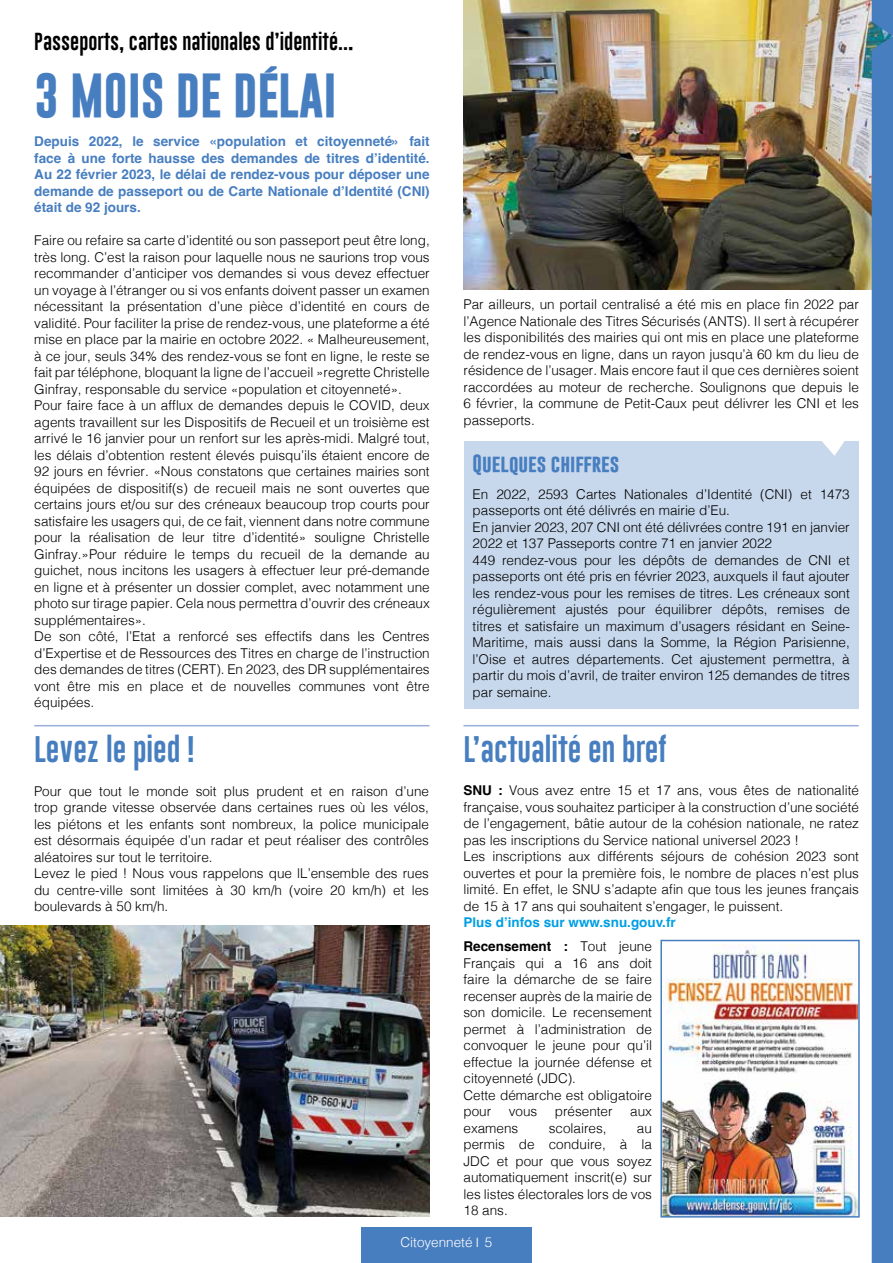
<style>
.page{position:relative;width:893px;height:1263px;background:#fff}
.page>*{position:absolute;margin:0;border:0;box-sizing:border-box;transform-origin:0 0}
.t1{font:700 45px "Gobold";color:#477ec0}
.t2{font:27px "Gobold Lowplus";color:#477ec0}
.t3{font:18px "Gobold Lowplus";color:#000}
.t4{font:700 18px "Gobold";color:#477ec0}
.t5{font:300 13.5px/16.5px "Helvetica";color:#000}
.t6{font:700 13.5px/16.5px "Helvetica";color:#477ec0;text-align:justify}
.t7{font:700 13.5px/24px "Helvetica";color:#009fe3}
.t8{font:300 13.5px "Helvetica";color:#fff}
.s1{font-family:"Gobold";font-weight:700}
.s2{font-weight:700}
.s3{color:#000}
.s4{font-weight:300;color:#000}
</style>
<div class="page">
<img style="left:464px;top:0;width:408px;height:290px">
<div style="left:361px;top:1227px;width:170px;height:36px;background:#477ec0"></div>
<div style="left:872px;top:0;width:21px;height:1263px;background:#477ec0"></div>
<hr style="left:34px;top:725px;width:395px;height:1px;background:#99aedb">
<hr style="left:463px;top:725px;width:396px;height:1px;background:#99aedb">
<div style="left:464px;top:441px;width:395px;height:268px;background:#c8d8ec"></div>
<img style="left:0;top:925px;width:429px;height:292px">
<img style="left:663px;top:945px;width:194px;height:269px">
<div style="left:660px;top:940px;width:200px;height:277px;border:2px solid #477ec0"></div>
<svg style="left:822px;top:441px;width:23px;height:15px"></svg>
<h3 class="t3" style="left:34px;top:30px;width:321px">Passeports, cartes nationales d’identité..<span class="s1">.</span></h3>
<h1 class="t1" style="left:34px;top:66px;width:304px">3 MOIS DE DÉLAI</h1>
<p class="t6" style="left:34px;top:135px;width:397px">Depuis 2022, le service «population et citoyenneté» fait face à une forte hausse des demandes de titres d’identité.<br>Au 22 février 2023, le délai de rendez-vous pour déposer une demande de passeport ou de Carte Nationale d’Identité (CNI) était de 92 jours.</p>
<p class="t5" style="left:34px;top:231px;width:397px">Faire ou refaire sa carte d’identité ou son passeport peut être long, très long. C’est la raison pour laquelle nous ne saurions trop vous recommander d’anticiper vos demandes si vous devez effectuer un voyage à l’étranger ou si vos enfants doivent passer un examen nécessitant la présentation d’une pièce d’identité en cours de validité. Pour faciliter la prise de rendez-vous, une plateforme a été mise en place par la mairie en octobre 2022. « Malheureusement, à ce jour, seuls 34% des rendez-vous se font en ligne, le reste se fait par téléphone, bloquant la ligne de l’accueil »regrette Christelle Ginfray, responsable du service «population et citoyenneté».<br>Pour faire face à un afflux de demandes depuis le COVID, deux agents travaillent sur les Dispositifs de Recueil et un troisième est arrivé le 16 janvier pour un renfort sur les après-midi. Malgré tout, les délais d’obtention restent élevés puisqu’ils étaient encore de 92 jours en février. «Nous constatons que certaines mairies sont équipées de dispositif(s) de recueil mais ne sont ouvertes que certains jours et/ou sur des créneaux beaucoup trop courts pour satisfaire les usagers qui, de ce fait, viennent dans notre commune pour la réalisation de leur titre d’identité» souligne Christelle Ginfray.»Pour réduire le temps du recueil de la demande au guichet, nous incitons les usagers à effectuer leur pré-demande en ligne et à présenter un dossier complet, avec notamment une photo sur tirage papier. Cela nous permettra d’ouvrir des créneaux supplémentaires».<br>De son côté, l’Etat a renforcé ses effectifs dans les Centres d’Expertise et de Ressources des Titres en charge de l’instruction des demandes de titres (CERT). En 2023, des DR supplémentaires vont être mis en place et de nouvelles communes vont être équipées.</p>
<p class="t5" style="left:463px;top:295px;width:397px;text-align:justify">Par ailleurs, un portail centralisé a été mis en place fin 2022 par l’Agence Nationale des Titres Sécurisés (ANTS). Il sert à récupérer les disponibilités des mairies qui ont mis en place une plateforme de rendez-vous en ligne, dans un rayon jusqu’à 60 km du lieu de résidence de l’usager. Mais encore faut il que ces dernières soient raccordées au moteur de recherche. Soulignons que depuis le 6 février, la commune de Petit-Caux peut délivrer les CNI et les passeports.</p>
<h3 class="t4" style="left:473px;top:451px;width:148px">Quelques chiffres</h3>
<p class="t5" style="left:473px;top:485px;width:379px">En 2022, 2593 Cartes Nationales d’Identité (CNI) et 1473 passeports ont été délivrés en mairie d’Eu.<br>En janvier 2023, 207 CNI ont été délivrées contre 191 en janvier 2022 et 137 Passeports contre 71 en janvier 2022<br>449 rendez-vous pour les dépôts de demandes de CNI et passeports ont été pris en février 2023, auxquels il faut ajouter les rendez-vous pour les remises de titres. Les créneaux sont régulièrement ajustés pour équilibrer dépôts, remises de titres et satisfaire un maximum d’usagers résidant en Seine-Maritime, mais aussi dans la Somme, la Région Parisienne, l’Oise et autres départements. Cet ajustement permettra, à partir du mois d’avril, de traiter environ 125 demandes de titres par semaine.</p>
<h2 class="t2" style="left:34px;top:732px;width:162px">Levez le pied !</h2>
<h2 class="t2" style="left:463px;top:732px;width:204px">L’actualité en bref</h2>
<p class="t5" style="left:463px;top:781px;width:397px"><span class="s2">SNU :</span> Vous avez entre 15 et 17 ans, vous êtes de nationalité française, vous souhaitez participer à la construction d’une société de l’engagement, bâtie autour de la cohésion nationale, ne ratez pas les inscriptions du Service national universel 2023 !<br>Les inscriptions aux différents séjours de cohésion 2023 sont ouvertes et pour la première fois, le nombre de places n’est plus limité. En effet, le SNU s’adapte afin que tous les jeunes français de 15 à 17 ans qui souhaitent s’engager, le puissent.</p>
<p class="t7" style="left:463px;top:912px;width:214px">Plus d’infos sur www.snu.gouv.fr<br><span class="s3">Recensement :</span> <span class="s4">Tout jeune</span></p>
<p class="t5" style="left:463px;top:954px;width:190px">Français qui a 16 ans doit faire la démarche de se faire recenser auprès de la mairie de son domicile. Le recensement permet à l’administration de convoquer le jeune pour qu’il effectue la journée défense et citoyenneté (JDC).<br>Cette démarche est obligatoire pour</p>
<p class="t5" style="left:34px;top:782px;width:396px">Pour que tout le monde soit plus prudent et en raison d’une trop grande vitesse observée dans certaines rues où les vélos, les piétons et les enfants sont nombreux, la police municipale est désormais équipée d’un radar et peut réaliser des contrôles aléatoires sur tout le territoire.<br>Levez le pied ! Nous vous rappelons que lL’ensemble des rues du centre-ville sont limitées à 30 km/h (voire 20 km/h) et les boulevards à 50 km/h.</p>
<p class="t5" style="left:509px;top:1102px;width:30px">vous</p>
<p class="t5" style="left:555px;top:1102px;width:59px">présenter</p>
<p class="t5" style="left:630px;top:1102px;width:23px">aux</p>
<p class="t5" style="left:463px;top:1119px;width:56px">examens</p>
<p class="t5" style="left:549px;top:1119px;width:59px">scolaires,</p>
<p class="t5" style="left:463px;top:1119px;width:190px;text-align:justify;text-indent:173px">au permis de conduire, à la JDC et pour que vous soyez automatiquement inscrit(e) sur les listes électorales lors de vos 18 ans.</p>
<p class="t8" style="left:401px;top:1231px;width:93px">Citoyenneté 5</p>
</div>
